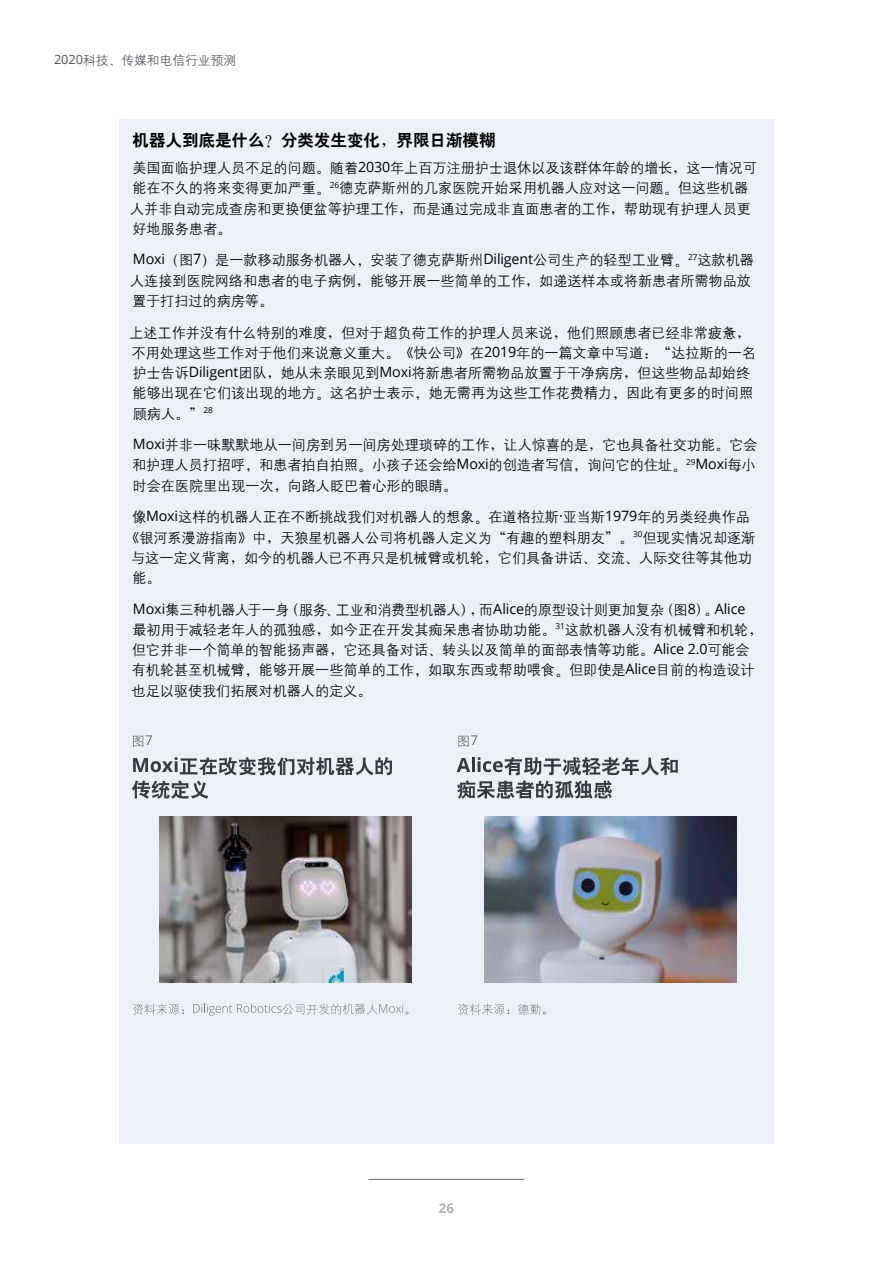
<style>
.page{position:relative;width:893px;height:1263px;background:#fff}
.page>*{position:absolute;margin:0;border:0;box-sizing:border-box;transform-origin:0 0}
.t1{font:16.5px "H Yb 2 gj";color:#000}
.t2{font:14.25px/20.2px "H Yg 2 gj";letter-spacing:-.01em;color:#000}
.t3{font:700 13.5px "Open Sans";color:#b1b2b4}
.t4{font:12.75px "H Yg 2 gj";color:#50535a}
.s1{font-family:"Open Sans"}
.s2{font-family:"H Ya 6 gj"}
</style>
<div class="page">
<div style="left:119px;top:119px;width:655px;height:1025px;background:#ebf0f9"></div>
<svg style="left:133px;top:1003px;width:51px;height:12px"></svg>
<svg style="left:193px;top:1003px;width:215px;height:12px"></svg>
<svg style="left:133px;top:735px;width:19px;height:12px"></svg>
<svg style="left:132px;top:757px;width:260px;height:42px"></svg>
<img style="left:159px;top:816px;width:252px;height:166px">
<svg style="left:458px;top:1003px;width:51px;height:12px"></svg>
<svg style="left:518px;top:1004px;width:28px;height:11px"></svg>
<svg style="left:458px;top:735px;width:19px;height:12px"></svg>
<svg style="left:457px;top:757px;width:221px;height:42px"></svg>
<img style="left:484px;top:817px;width:253px;height:166px">
<hr style="left:368px;top:1179px;width:156px;height:1px;background:#6a6c71">
<p class="t4" style="left:54px;top:53px;width:184px"><span class="s1">2020</span>科技<span class="s2">、</span>传媒和电信行业预测</p>
<p class="t1" style="left:133px;top:132px;width:365px">机器人到底是什么<span class="s2">？</span>分类发生变化<span class="s2">，</span>界限日渐模糊</p>
<p class="t2" style="left:130px;top:158px;width:628px">美国面临护理人员不足的问题<span class="s2">。</span>随着<span class="s1">2030</span>年上百万注册护士退休以及该群体年龄的增长<span class="s2">，</span>这一情况可能在不久的将来变得更加严重<span class="s2">。</span><sup>26</sup>德克萨斯州的几家医院开始采用机器人应对这一问题<span class="s2">。</span>但这些机器人并非自动完成查房和更换便盆等护理工作<span class="s2">，</span>而是通过完成非直面患者的工作<span class="s2">，</span>帮助现有护理人员更好地服务患者<span class="s2">。</span></p>
<p class="t2" style="left:130px;top:250px;width:625px"><span class="s1">Moxi</span><span class="s2">（</span>图<span class="s1">7</span><span class="s2">）</span>是一款移动服务机器人<span class="s2">，</span>安装了德克萨斯州<span class="s1">Diligent</span>公司生产的轻型工业臂<span class="s2">。</span><sup>27</sup>这款机器人连接到医院网络和患者的电子病例<span class="s2">，</span>能够开展一些简单的工作<span class="s2">，</span>如递送样本或将新患者所需物品放置于打扫过的病房等<span class="s2">。</span></p>
<p class="t2" style="left:129px;top:322px;width:628px">上述工作并没有什么特别的难度<span class="s2">，</span>但对于超负荷工作的护理人员来说<span class="s2">，</span>他们照顾患者已经非常疲惫<span class="s2">，</span>不用处理这些工作对于他们来说意义重大<span class="s2">。《</span>快公司<span class="s2">》</span>在<span class="s1">2019</span>年的一篇文章中写道<span class="s2">：“</span>达拉斯的一名护士告诉<span class="s1">Diligent</span>团队<span class="s2">，</span>她从未亲眼见到<span class="s1">Moxi</span>将新患者所需物品放置于干净病房<span class="s2">，</span>但这些物品却始终能够出现在它们该出现的地方<span class="s2">。</span>这名护士表示<span class="s2">，</span>她无需再为这些工作花费精力<span class="s2">，</span>因此有更多的时间照顾病人<span class="s2">。”</span><sup>28</sup></p>
<p class="t2" style="left:132px;top:435px;width:627px"><span class="s1">Moxi</span>并非一味默默地从一间房到另一间房处理琐碎的工作<span class="s2">，</span>让人惊喜的是<span class="s2">，</span>它也具备社交功能<span class="s2">。</span>它会和护理人员打招呼<span class="s2">，</span>和患者拍自拍照<span class="s2">。</span>小孩子还会给<span class="s1">Moxi</span>的创造者写信<span class="s2">，</span>询问它的住址<span class="s2">。</span><sup>29</sup><span class="s1">Moxi</span>每小时会在医院里出现一次<span class="s2">，</span>向路人眨巴着心形的眼睛<span class="s2">。</span></p>
<p class="t2" style="left:132px;top:507px;width:619px">像<span class="s1">Moxi</span>这样的机器人正在不断挑战我们对机器人的想象<span class="s2">。</span>在道格拉斯<span class="s1">·</span>亚当斯<span class="s1">1979</span>年的另类经典作品</p>
<p class="t2" style="left:125px;top:527px;width:632px"><span class="s2">《</span>银河系漫游指南<span class="s2">》</span>中<span class="s2">，</span>天狼星机器人公司将机器人定义为<span class="s2">“</span>有趣的塑料朋友<span class="s2">”。</span><sup>30</sup>但现实情况却逐渐</p>
<p class="t2" style="left:131px;top:547px;width:622px">与这一定义背离<span class="s2">，</span>如今的机器人已不再只是机械臂或机轮<span class="s2">，</span>它们具备讲话<span class="s2">、</span>交流<span class="s2">、</span>人际交往等其他功</p>
<p class="t2" style="left:132px;top:568px;width:30px">能<span class="s2">。</span></p>
<p class="t2" style="left:132px;top:599px;width:632px"><span class="s1">Moxi</span>集三种机器人于一身<span class="s2">（</span>服务<span class="s2">、</span>工业和消费型机器人<span class="s2">），</span>而<span class="s1">Alice</span>的原型设计则更加复杂<span class="s2">（</span>图<span class="s1">8</span><span class="s2">）。</span><span class="s1">Alice<br></span>最初用于减轻老年人的孤独感<span class="s2">，</span>如今正在开发其痴呆患者协助功能<span class="s2">。</span><sup>31</sup>这款机器人没有机械臂和机轮<span class="s2">，</span>但它并非一个简单的智能扬声器<span class="s2">，</span>它还具备对话<span class="s2">、</span>转头以及简单的面部表情等功能<span class="s2">。</span><span class="s1">Alice 2.0</span>可能会有机轮甚至机械臂<span class="s2">，</span>能够开展一些简单的工作<span class="s2">，</span>如取东西或帮助喂食<span class="s2">。</span>但即使是<span class="s1">Alice</span>目前的构造设计也足以驱使我们拓展对机器人的定义<span class="s2">。</span></p>
<p class="t3" style="left:439px;top:1198px;width:17px">26</p>
</div>
